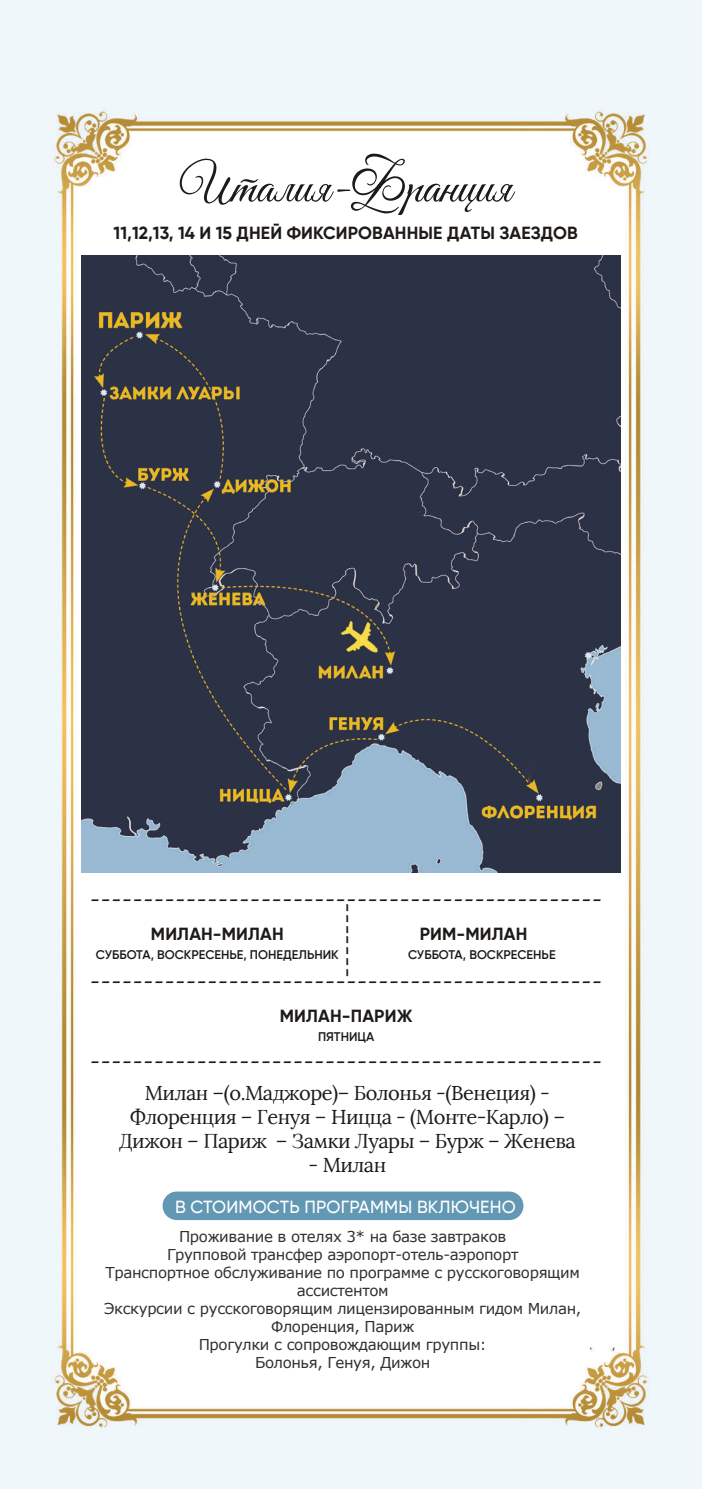
<style>
.page{position:relative;width:702px;height:1489px;background:#fff}
.page>*{position:absolute;margin:0;border:0;box-sizing:border-box;transform-origin:0 0}
.t1{font:50px "Good Vibes Pro";color:#1d1a18}
.t2{font:30px "Minion Pro";color:#1d1a18}
.t3{font:20px/24px "Lora";letter-spacing:-.025em;color:#1d1a18;text-align:center}
.t4{font:700 17.5px "Gilroy";letter-spacing:.01em;color:#1d1a18}
.t5{font:500 17.5px "Gilroy";letter-spacing:.01em;color:#fff}
.t6{font:15px/18px "Verdana";letter-spacing:-.025em;color:#332f2c;text-align:center}
.t7{font:600 12.5px "Gilroy";color:#1d1a18}
.t8{font:600 12.5px "Gilroy";color:#1d1a18}
</style>
<div class="page">
<img style="left:0;top:0;width:702px;height:1488px">
<div style="left:162px;top:1191px;width:361px;height:28px;background:#6298b3;border-radius:14px"></div>
<img style="left:81px;top:255px;width:539px;height:617px">
<h1 class="t1" style="left:180px;top:155px;width:333px">Италия-Франция</h1>
<p class="t4" style="left:114px;top:222px;width:465px">11,12,13, 14 И 15 ДНЕЙ ФИКСИРОВАННЫЕ ДАТЫ ЗАЕЗДОВ</p>
<h2 class="t2" style="left:90px;top:878px;width:514px">------------------------------------------------</h2>
<p class="t4" style="left:151px;top:923px;width:134px">МИЛАН-МИЛАН</p>
<h2 class="t2" style="left:326px;top:977px;width:76px;rotate:-90deg">-------</h2>
<p class="t4" style="left:419px;top:923px;width:109px">РИМ-МИЛАН</p>
<p class="t7" style="left:96px;top:946px;width:244px">СУББОТА, ВОСКРЕСЕНЬЕ, ПОНЕДЕЛЬНИК</p>
<p class="t8" style="left:408px;top:946px;width:149px">СУББОТА, ВОСКРЕСЕНЬЕ</p>
<h2 class="t2" style="left:90px;top:960px;width:514px">------------------------------------------------</h2>
<p class="t4" style="left:280px;top:1005px;width:134px">МИЛАН-ПАРИЖ</p>
<p class="t8" style="left:318px;top:1028px;width:58px">ПЯТНИЦА</p>
<h2 class="t2" style="left:90px;top:1040px;width:514px">------------------------------------------------</h2>
<h3 class="t3" style="left:119px;top:1081px;width:458px">Милан –(о.Маджоре)– Болонья -(Венеция) -<br>Флоренция – Генуя – Ницца - (Монте-Карло) –<br>Дижон – Париж – Замки Луары – Бурж – Женева</h3>
<h3 class="t3" style="left:308px;top:1153px;width:79px">- Милан</h3>
<p class="t5" style="left:175px;top:1195px;width:342px">В СТОИМОСТЬ ПРОГРАММЫ ВКЛЮЧЕНО</p>
<p class="t6" style="left:104px;top:1227px;width:479px">Проживание в отелях 3* на базе завтраков<br>Групповой трансфер аэропорт-отель-аэропорт<br>Транспортное обслуживание по программе с русскоговорящим ассистентом<br>Экскурсии с русскоговорящим лицензированным гидом Милан, Флоренция, Париж<br>Прогулки с сопровождающим группы:<br>Болонья, Генуя, Дижон</p>
</div>
